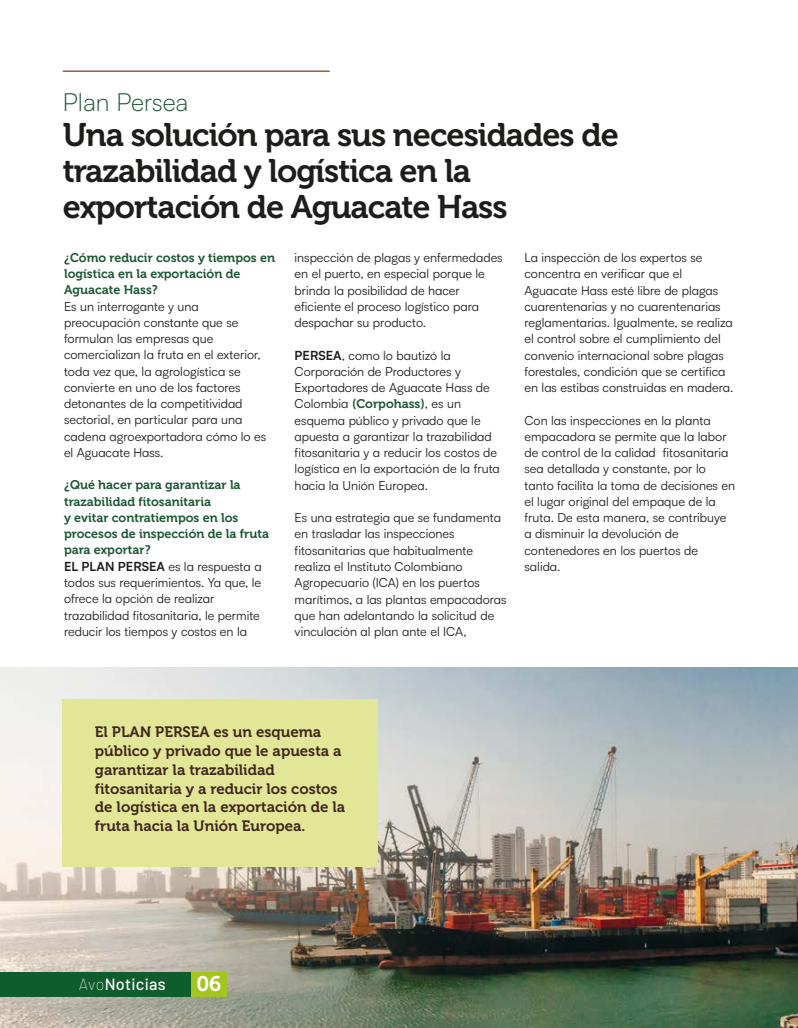
<style>
.page{position:relative;width:798px;height:1028px;background:#fff}
.page>*{position:absolute;margin:0;border:0;box-sizing:border-box;transform-origin:0 0}
.t1{font:32.5px/36.2px "Museo 700";letter-spacing:-.03em;color:#1d1d1b}
.t2{font:300 25px "Satoshi";color:#1a5733}
.t3{font:21px "Museo 700";color:#fff}
.t4{font:500 16.25px "Barlow";letter-spacing:.02em;color:#fff}
.t5{font:15px/18.8px "Museo 700";color:#40251d}
.t6{font:12.5px/16.2px "Satoshi";color:#1d1d1b}
.t7{font:12.5px/16.2px "Museo 700";color:#1a5733}
.s1{font-weight:700}
.s2{font-family:"Museo 700";color:#1a5733}
.s3{font-weight:100}
</style>
<div class="page">
<img style="left:0;top:668px;width:797px;height:359px">
<hr style="left:63px;top:71px;width:267px;height:1px;background:#853b1b">
<div style="left:63px;top:699px;width:315px;height:168px;background:#e1e797"></div>
<div style="left:0;top:972px;width:191px;height:24px;background:#0f5c2c"></div>
<div style="left:191px;top:972px;width:35px;height:24px;background:#a2c61e"></div>
<h2 class="t2" style="left:63px;top:86px;width:127px">Plan Persea</h2>
<h1 class="t1" style="left:63px;top:117px;width:557px">Una solución para sus necesidades de trazabilidad y logística en la exportación de Aguacate Hass</h1>
<p class="t7" style="left:64px;top:249px;width:212px">¿Cómo reducir costos y tiempos en logística en la exportación de<br>Aguacate Hass?</p>
<p class="t6" style="left:64px;top:297px;width:204px">Es un interrogante y una preocupación constante que se formulan las empresas que comercializan la fruta en el exterior, toda vez que, la agrologística se convierte en uno de los factores detonantes de la competitividad sectorial, en particular para una cadena agroexportadora cómo lo es el Aguacate Hass.</p>
<p class="t7" style="left:64px;top:477px;width:206px">¿Qué hacer para garantizar la trazabilidad fitosanitaria<br>y evitar contratiempos en los procesos de inspección de la fruta para exportar?</p>
<p class="t6" style="left:64px;top:557px;width:199px"><span class="s1">EL PLAN PERSEA</span> es la respuesta a todos sus requerimientos. Ya que, le ofrece la opción de realizar trazabilidad fitosanitaria, le permite reducir los tiempos y costos en la</p>
<p class="t6" style="left:524px;top:249px;width:210px">La inspección de los expertos se concentra en verificar que el Aguacate Hass esté libre de plagas cuarentenarias y no cuarentenarias reglamentarias. Igualmente, se realiza el control sobre el cumplimiento del convenio internacional sobre plagas forestales, condición que se certifica en las estibas construidas en madera.</p>
<p class="t6" style="left:524px;top:411px;width:212px">Con las inspecciones en la planta empacadora se permite que la labor de control de la calidad fitosanitaria sea detallada y constante, por lo tanto facilita la toma de decisiones en el lugar original del empaque de la fruta. De esta manera, se contribuye a disminuir la devolución de contenedores en los puertos de salida.</p>
<p class="t6" style="left:294px;top:249px;width:209px">inspección de plagas y enfermedades en el puerto, en especial porque le brinda la posibilidad de hacer eficiente el proceso logístico para despachar su producto.</p>
<p class="t6" style="left:294px;top:346px;width:207px"><span class="s1">PERSEA</span>, como lo bautizó la<br>Corporación de Productores y<br>Exportadores de Aguacate Hass de<br>Colombia <span class="s2">(Corpohass)</span>, es un esquema público y privado que le apuesta a garantizar la trazabilidad fitosanitaria y a reducir los costos de logística en la exportación de la fruta hacia la Unión Europea.</p>
<p class="t6" style="left:294px;top:509px;width:213px">Es una estrategia que se fundamenta en trasladar las inspecciones fitosanitarias que habitualmente realiza el Instituto Colombiano Agropecuario (ICA) en los puertos marítimos, a las plantas empacadoras que han adelantando la solicitud de vinculación al plan ante el ICA,</p>
<p class="t5" style="left:95px;top:723px;width:252px">El PLAN PERSEA es un esquema público y privado que le apuesta a garantizar la trazabilidad fitosanitaria y a reducir los costos de logística en la exportación de la fruta hacia la Unión Europea.</p>
<h3 class="t4" style="left:79px;top:973px;width:88px"><span class="s3">Avo</span>Noticias</h3>
<h3 class="t3" style="left:196px;top:972px;width:26px">06</h3>
</div>
